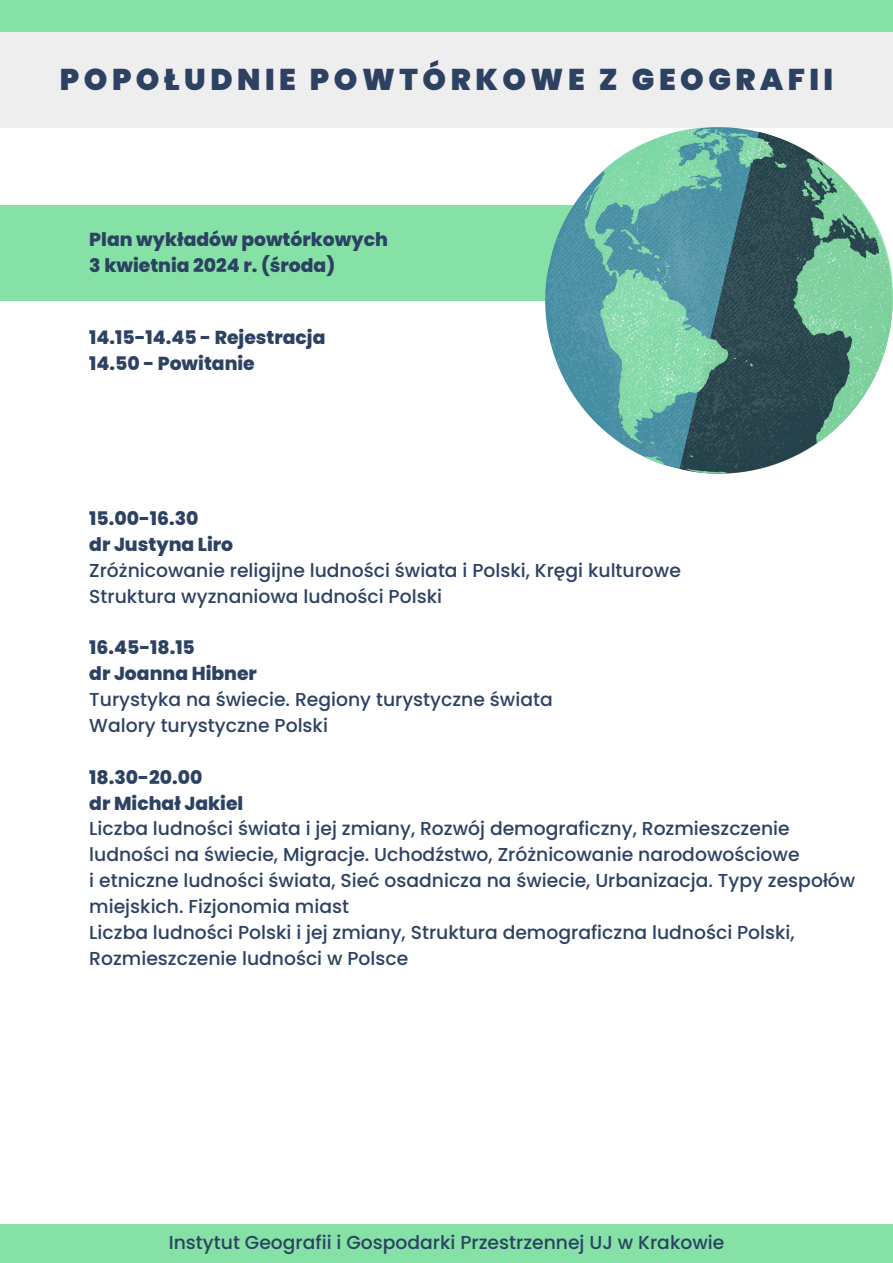
<style>
.page{position:relative;width:893px;height:1263px;background:#fff}
.page>*{position:absolute;margin:0;border:0;box-sizing:border-box;transform-origin:0 0}
.t1{font:900 30px "Poppins";letter-spacing:.15em;color:#2d4263}
.t2{font:500 18.75px/25.9px "Poppins";color:#2d4263}
.t3{font:800 18.75px "Poppins";color:#2d4263}
</style>
<div class="page">
<div style="left:0;top:0;width:893px;height:47px;background:#85e1a6"></div>
<div style="left:0;top:33px;width:893px;height:94px;background:#eee"></div>
<div style="left:0;top:1224px;width:893px;height:39px;background:#85e1a6"></div>
<div style="left:0;top:206px;width:770px;height:94px;background:#85e1a6"></div>
<svg style="left:543px;top:127px;width:350px;height:347px"></svg>
<p class="t1" style="left:60px;top:59px;width:775px">POPOŁUDNIE POWTÓRKOWE Z GEOGRAFII</p>
<p class="t3" style="left:89px;top:227px;width:300px">Plan wykładów powtórkowych</p>
<p class="t3" style="left:89px;top:252px;width:247px">3 kwietnia 2024 r. (środa)</p>
<p class="t3" style="left:89px;top:324px;width:238px">14.15-14.45 - Rejestracja</p>
<p class="t3" style="left:89px;top:350px;width:167px">14.50 - Powitanie</p>
<h1 class="t3" style="left:89px;top:505px;width:111px">15.00-16.30</h1>
<p class="t3" style="left:89px;top:531px;width:145px">dr Justyna Liro</p>
<p class="t2" style="left:89px;top:557px;width:593px">Zróżnicowanie religijne ludności świata i Polski, Kręgi kulturowe</p>
<p class="t2" style="left:89px;top:583px;width:354px">Struktura wyznaniowa ludności Polski</p>
<p class="t3" style="left:89px;top:635px;width:107px">16.45-18.15</p>
<p class="t3" style="left:89px;top:660px;width:169px">dr Joanna Hibner</p>
<p class="t2" style="left:89px;top:686px;width:465px">Turystyka na świecie. Regiony turystyczne świata</p>
<p class="t2" style="left:89px;top:712px;width:240px">Walory turystyczne Polski</p>
<p class="t3" style="left:89px;top:764px;width:114px">18.30-20.00</p>
<p class="t3" style="left:89px;top:790px;width:156px">dr Michał Jakiel</p>
<p class="t2" style="left:89px;top:816px;width:712px">Liczba ludności świata i jej zmiany, Rozwój demograficzny, Rozmieszczenie ludności na świecie, Migracje. Uchodźstwo, Zróżnicowanie narodowościowe</p>
<p class="t2" style="left:89px;top:868px;width:767px">i etniczne ludności świata, Sieć osadnicza na świecie, Urbanizacja. Typy zespołów miejskich. Fizjonomia miast</p>
<p class="t2" style="left:89px;top:919px;width:707px">Liczba ludności Polski i jej zmiany, Struktura demograficzna ludności Polski,<br>Rozmieszczenie ludności w Polsce</p>
<p class="t2" style="left:169px;top:1230px;width:557px">Instytut Geografii i Gospodarki Przestrzennej UJ w Krakowie</p>
</div>
